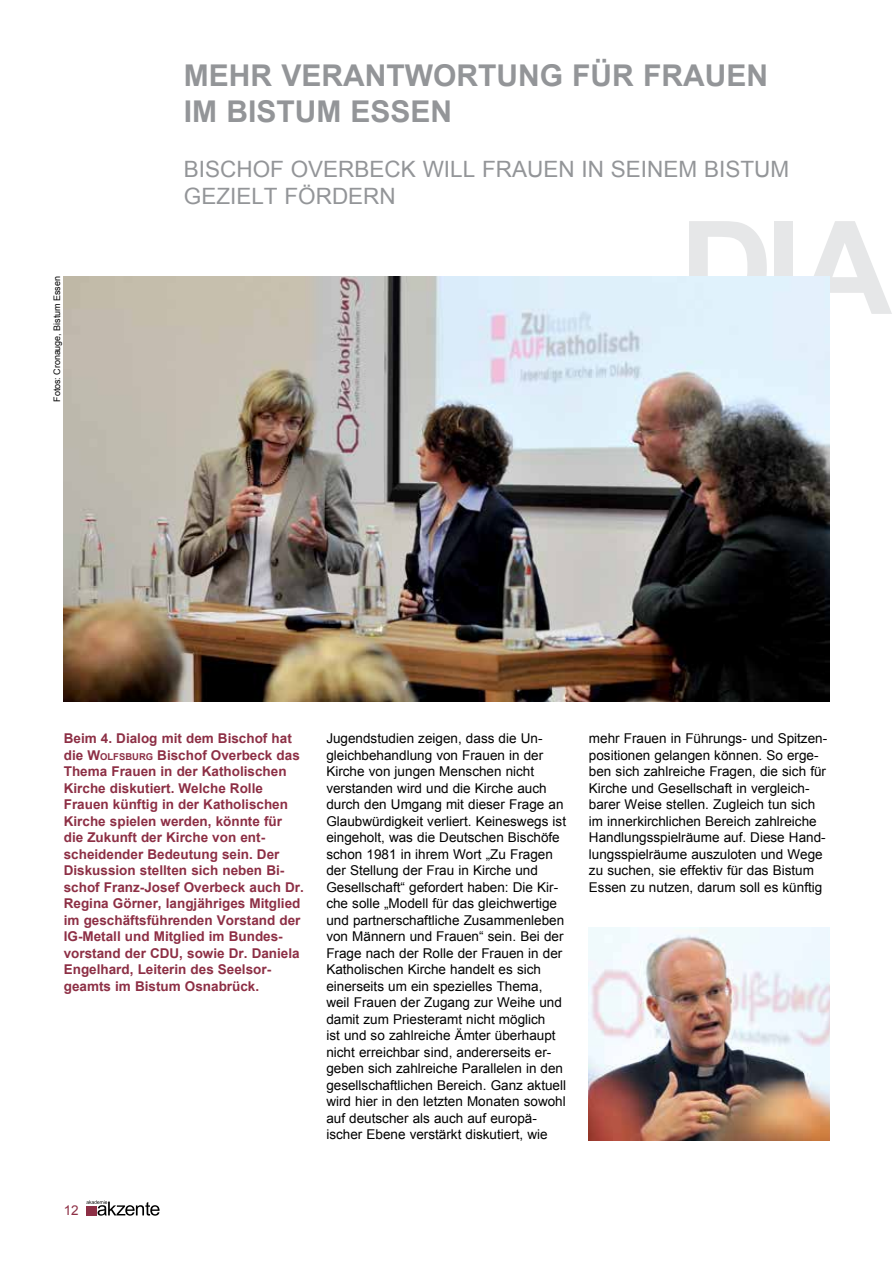
<style>
.page{position:relative;width:893px;height:1263px;background:#fff}
.page>*{position:absolute;margin:0;border:0;box-sizing:border-box;transform-origin:0 0}
.t1{font:700 129.6px "Arial";color:#e6e7e8}
.t2{font:700 30px "Arial";color:#939598}
.t3{font:22.5px/27px "Arial";color:#939598}
.t4{font:13.5px/16.5px "Arial";color:#000}
.t5{font:700 13.5px/16.5px "Arial";color:#8d2f45}
.t6{font:13.5px "Arial";color:#8d2f45}
.t7{font:9px "Arial";color:#000}
.s1{font-style:inherit}
.s2{font-size:9.45px}
</style>
<div class="page">
<svg style="left:86px;top:1200px;width:74px;height:16px"></svg>
<div style="left:86px;top:1206px;width:11px;height:9px;background:#8d2f45"></div>
<img style="left:64px;top:276px;width:765px;height:426px">
<img style="left:589px;top:927px;width:240px;height:213px">
<p class="t7" style="left:51px;top:402px;width:127px;rotate:-90deg">Fotos: Cronauge, Bistum Essen</p>
<h2 class="t2" style="left:184px;top:55px;width:480px">Mehr Verantwortung für Fra</h2>
<h2 class="t2" style="left:705px;top:55px;width:65px">uen</h2>
<h2 class="t2" style="left:184px;top:91px;width:187px">im Bistum Ess</h2>
<h2 class="t2" style="left:411px;top:91px;width:43px">en</h2>
<h3 class="t3" style="left:184px;top:156px;width:603px">Bischof Overbeck will Frauen in seinem Bistum gezielt fördern</h3>
<h1 class="t1" style="left:680px;top:182px;width:193px">Dia</h1>
<p class="t5" style="left:64px;top:730px;width:242px">Beim 4. Dialog mit dem Bischof hat die <span class="s1">W</span><span class="s2">OLFSBURG</span> Bischof Overbeck das Thema Frauen in der Katholischen Kirche diskutiert. Welche Rolle Frauen künftig in der Katholischen Kirche spielen werden, könnte für die Zukunft der Kirche von ent&shy;scheidender Bedeutung sein. Der Diskussion stellten sich neben Bi&shy;schof Franz-Josef Overbeck auch Dr.<br>Regina Görner, langjähriges Mitglied im geschäftsführenden Vorstand der IG-Metall und Mitglied im Bundes&shy;vorstand der CDU, sowie Dr. Daniela Engelhard, Leiterin des Seelsor&shy;geamts im Bistum Osnabrück.</p>
<p class="t4" style="left:326px;top:730px;width:241px">Jugendstudien zeigen, dass die U n&shy;gleichbehandlung von Frauen in der Kirche von jungen Menschen nicht verstanden wird und die Kirche auch durch den U mgang mit dieser Frage an Glaubwürdigkeit verliert. Keineswegs ist eingeholt, was die Deutschen Bischöfe schon 1981 in ihrem Wort „Zu Fragen der Stellung der Frau in Kirche und Gesellschaft“ gefordert haben: Die Kir&shy;che solle „Modell für das gleichwertige und partnerschaftliche Zusammenleben von Männern und Frauen“ sein. Bei der Frage nach der Rolle der Frauen in der Katholischen Kirche handelt es sich einerseits um ein spezielles Thema, weil Frauen der Zugang zur Weihe und damit zum Priesteramt nicht möglich<br>ist und so zahlreiche Ämter überhaupt nicht erreichbar sind, andererseits er&shy;geben sich zahlreiche Parallelen in den gesellschaftlichen Bereich. Ganz aktuell wird hier in den letzten Monaten sowohl auf deutscher als auch auf europä&shy;ischer Ebene verstärkt diskutiert, wie</p>
<p class="t4" style="left:589px;top:730px;width:240px">mehr Frauen in Führungs- und Spitzen&shy;positionen gelangen können. So erge&shy;ben sich zahlreiche Fragen, die sich für Kirche und Gesellschaft in vergleich&shy;barer Weise stellen. Zugleich tun sich im innerkirchlichen Bereich zahlreiche Handlungsspielräume auf. Diese Hand&shy;lungsspielräume auszuloten und Wege zu suchen, sie effektiv für das Bistum Essen zu nutzen, darum soll es künftig</p>
<p class="t6" style="left:64px;top:1202px;width:16px">12</p>
</div>
